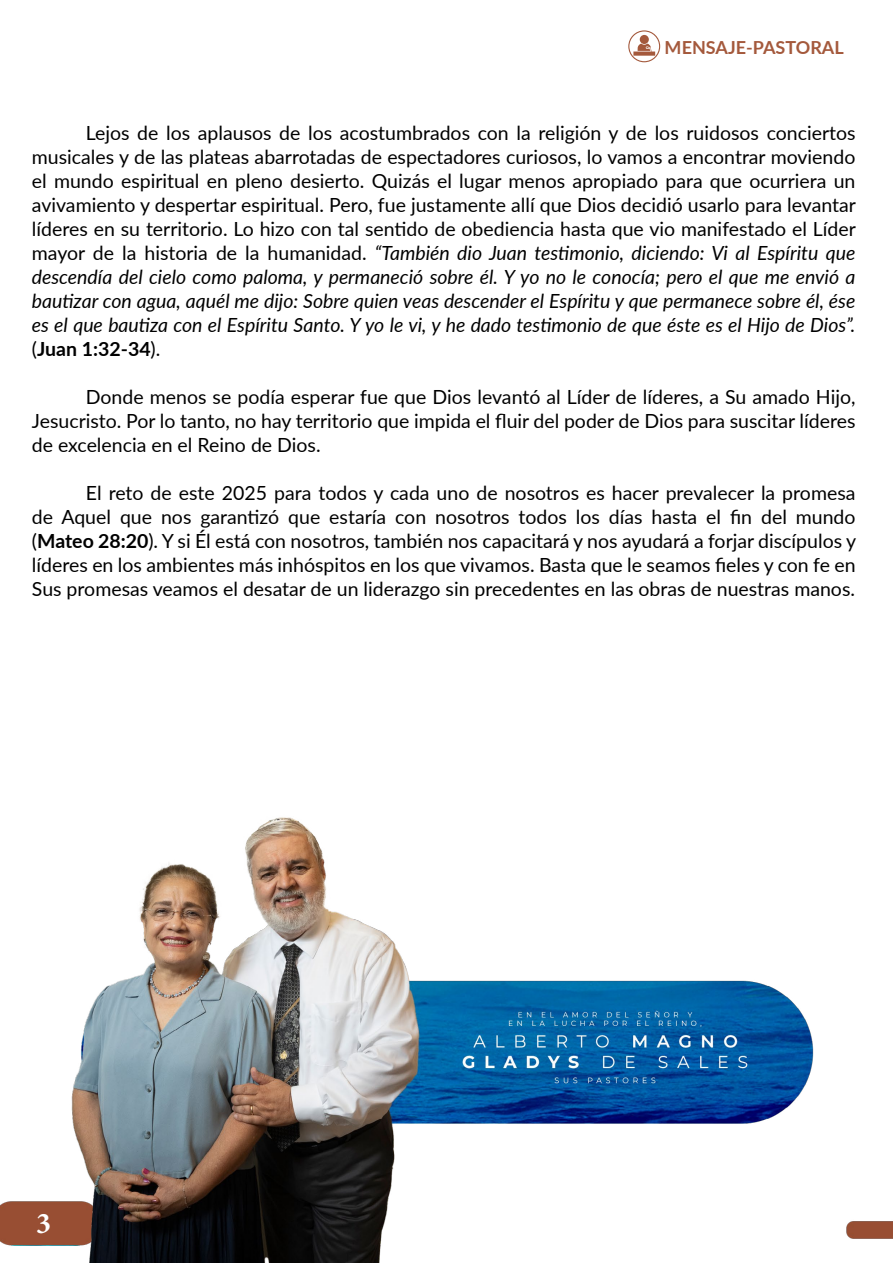
<style>
.page{position:relative;width:893px;height:1263px;background:#fff}
.page>*{position:absolute;margin:0;border:0;box-sizing:border-box;transform-origin:0 0}
.t1{font:700 30px "Minion Pro";color:#fff}
.t2{font:19.5px/24px "Lato";color:#000;text-align:justify}
.t3{font:700 18px "Lato";color:#a4593c}
.s1{font-style:italic}
.s2{font-weight:700}
</style>
<div class="page">
<svg style="left:628px;top:30px;width:32px;height:32px"></svg>
<div style="left:640px;top:35px;width:9px;height:9px;background:#a4593c;border-radius:50%"></div>
<img style="left:0;top:817px;width:893px;height:446px">
<p class="t3" style="left:665px;top:34px;width:181px">MENSAJE-PASTORAL</p>
<p class="t2" style="left:32px;top:120px;width:825px;text-indent:54px">Lejos de los aplausos de los acostumbrados con la religión y de los ruidosos conciertos musicales y de las plateas abarrotadas de espectadores curiosos, lo vamos a encontrar moviendo el mundo espiritual en pleno desierto. Quizás el lugar menos apropiado para que ocurriera un avivamiento y despertar espiritual. Pero, fue justamente allí que Dios decidió usarlo para levantar líderes en su territorio. Lo hizo con tal sentido de obediencia hasta que vio manifestado el Líder mayor de la historia de la humanidad. <span class="s1">“También dio Juan testimonio, diciendo: Vi al Espíritu que descendía del cielo como paloma, y permaneció sobre él. Y yo no le conocía; pero el que me envió a bautizar con agua, aquél me dijo: Sobre quien veas descender el Espíritu y que permanece sobre él, ése es el que bautiza con el Espíritu Santo. Y yo le vi, y he dado testimonio de que éste es el Hijo de Dios”. </span>(<span class="s2">Juan 1:32-34</span>).</p>
<p class="t2" style="left:32px;top:384px;width:825px;text-indent:54px">Donde menos se podía esperar fue que Dios levantó al Líder de líderes, a Su amado Hijo, Jesucristo. Por lo tanto, no hay territorio que impida el fluir del poder de Dios para suscitar líderes de excelencia en el Reino de Dios.</p>
<p class="t2" style="left:32px;top:480px;width:826px;text-indent:54px">El reto de este 2025 para todos y cada uno de nosotros es hacer prevalecer la promesa de Aquel que nos garantizó que estaría con nosotros todos los días hasta el fin del mundo (<span class="s2">Mateo 28:20</span>). Y si Él está con nosotros, también nos capacitará y nos ayudará a forjar discípulos y líderes en los ambientes más inhóspitos en los que vivamos. Basta que le seamos fieles y con fe en Sus promesas veamos el desatar de un liderazgo sin precedentes en las obras de nuestras manos.</p>
<h1 class="t1" style="left:36px;top:1203px;width:16px">3</h1>
</div>
